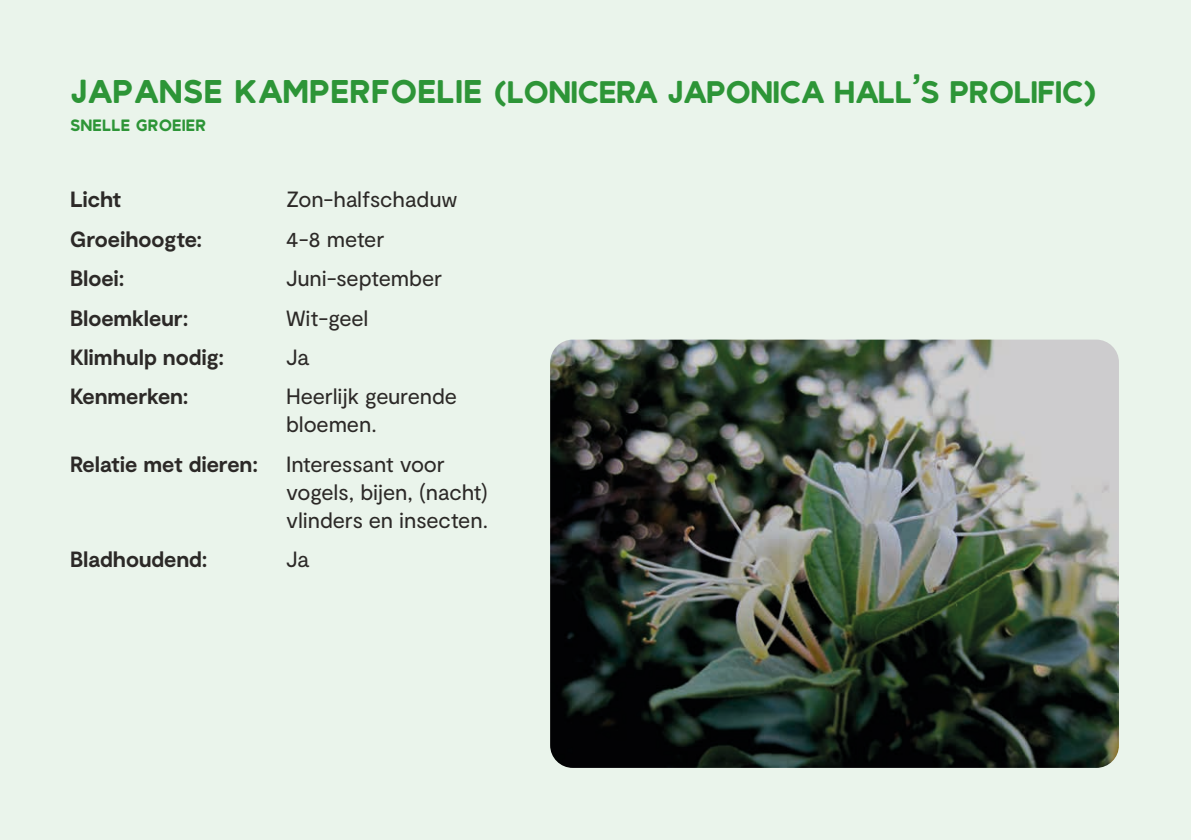
<style>
.page{position:relative;width:1191px;height:840px;background:#fff}
.page>*{position:absolute;margin:0;border:0;box-sizing:border-box;transform-origin:0 0}
.t1{font:38px "Wetteren Solid";letter-spacing:-.02em;color:#2d9537}
.t2{font:22px/28px "Moderat";letter-spacing:-.005em;color:#2c2927}
.t3{font:700 22px "Moderat";letter-spacing:-.005em;color:#2c2927}
.t4{font:20px "Wetteren Solid";color:#2d9537}
.s1{font-size:40px}
</style>
<div class="page">
<div style="left:0;top:0;width:1191px;height:839px;background:#eaf4eb"></div>
<img style="left:550px;top:339px;width:569px;height:428px">
<h1 class="t1" style="left:70px;top:72px;width:1028px"><span class="s1">Japanse kamperfoelie</span> (Lonicera japonica Hall’s prolific)</h1>
<p class="t4" style="left:70px;top:114px;width:138px">snelle groeier</p>
<p class="t3" style="left:70px;top:186px;width:53px">Licht</p>
<p class="t2" style="left:286px;top:186px;width:173px">Zon-halfschaduw</p>
<p class="t3" style="left:70px;top:225px;width:134px">Groeihoogte:</p>
<p class="t2" style="left:286px;top:225px;width:100px">4-8 meter</p>
<p class="t3" style="left:70px;top:264px;width:56px">Bloei:</p>
<p class="t2" style="left:286px;top:264px;width:158px">Juni-september</p>
<p class="t3" style="left:70px;top:304px;width:120px">Bloemkleur:</p>
<p class="t2" style="left:286px;top:304px;width:84px">Wit-geel</p>
<p class="t3" style="left:70px;top:343px;width:156px">Klimhulp nodig:</p>
<p class="t2" style="left:286px;top:343px;width:24px">Ja</p>
<p class="t3" style="left:70px;top:382px;width:120px">Kenmerken:</p>
<p class="t2" style="left:286px;top:383px;width:172px">Heerlijk geurende bloemen.</p>
<p class="t3" style="left:70px;top:450px;width:189px">Relatie met dieren:</p>
<p class="t2" style="left:286px;top:450px;width:203px">Interessant voor vogels, bijen, (nacht) vlinders en insecten.</p>
<p class="t3" style="left:70px;top:545px;width:139px">Bladhoudend:</p>
<p class="t2" style="left:286px;top:545px;width:24px">Ja</p>
</div>
